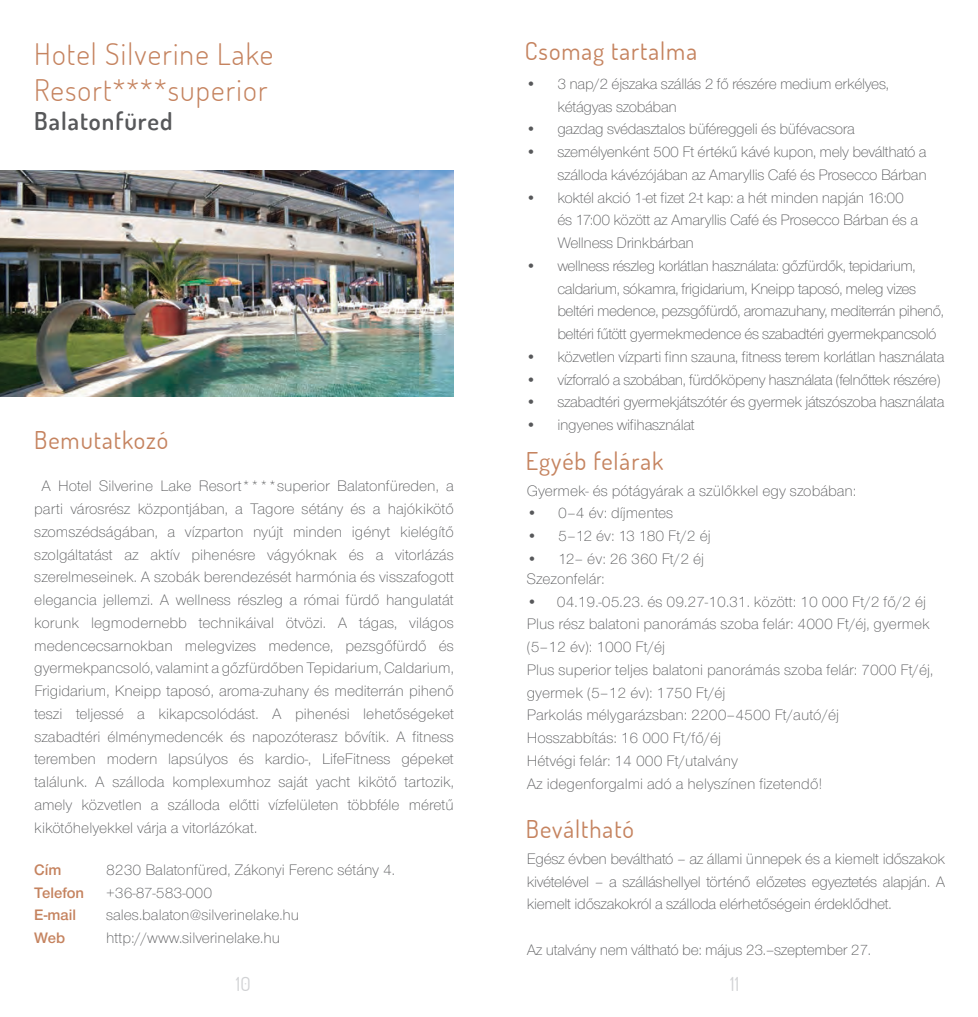
<style>
.page{position:relative;width:978px;height:1017px;background:#fff}
.page>*{position:absolute;margin:0;border:0;box-sizing:border-box;transform-origin:0 0}
.t1{font:300 29.75px/35.7px "Dosis";letter-spacing:.04em;color:#c5835f}
.t2{font:24.5px "Dosis";letter-spacing:.04em;color:#c5835f}
.t3{font:600 24.5px "Dosis";letter-spacing:.04em;color:#57585a}
.t4{font:19.25px "Dosis";color:#d1d2d4}
.t5{font:300 15.75px/22.8px "Nimbus Sans Novus TOT";letter-spacing:-.02em;color:#57585a}
.t6{font:300 15.75px/22.8px "Nimbus Sans Novus TOT";color:#57585a}
.t7{font:15.75px/22.8px "Nimbus Sans Novus TOT Sem Bol";color:#c5835f}
</style>
<div class="page">
<img style="left:0;top:171px;width:453px;height:226px">
<h1 class="t1" style="left:34px;top:36px;width:240px">Hotel Silverine Lake<br>Resort****superior</h1>
<h2 class="t3" style="left:34px;top:105px;width:140px">Balatonfüred</h2>
<h2 class="t2" style="left:34px;top:423px;width:135px">Bemutatkozó</h2>
<p class="t5" style="left:34px;top:475px;width:421px;text-align:justify;text-indent:7px">A Hotel Silverine Lake Resort****superior Balatonfüreden, a parti városrész központjában, a Tagore sétány és a hajókikötő szomszédságában, a vízparton nyújt minden igényt kielégítő szolgáltatást az aktív pihenésre vágyóknak és a vitorlázás szerelmeseinek. A szobák berendezését harmónia és visszafogott elegancia jellemzi. A wellness részleg a római fürdő hangulatát korunk legmodernebb technikáival ötvözi. A tágas, világos medencecsarnokban melegvizes medence, pezsgőfürdő és gyermekpancsoló, valamint a gőzfürdőben Tepidarium, Caldarium, Frigidarium, Kneipp taposó, aroma-zuhany és mediterrán pihenő teszi teljessé a kikapcsolódást. A pihenési lehetőségeket szabadtéri élménymedencék és napozóterasz bővítik. A fitness teremben modern lapsúlyos és kardio-, LifeFitness gépeket találunk. A szálloda komplexumhoz saját yacht kikötő tartozik, amely közvetlen a szálloda előtti vízfelületen többféle méretű kikötőhelyekkel várja a vitorlázókat.</p>
<p class="t7" style="left:34px;top:858px;width:51px">Cím<br>Telefon<br>E-mail<br>Web</p>
<p class="t6" style="left:106px;top:858px;width:290px">8230 Balatonfüred, Zákonyi Ferenc sétány 4. +36-87-583-000 sales.balaton@silverinelake.hu http://www.silverinelake.hu</p>
<p class="t4" style="left:236px;top:971px;width:16px">10</p>
<h2 class="t2" style="left:525px;top:35px;width:173px">Csomag tartalma</h2>
<p class="t5" style="left:557px;top:73px;width:333px;text-indent:-32px">• 3 nap/2 éjszaka szállás 2 fő részére medium erkélyes, kétágyas szobában</p>
<p class="t5" style="left:525px;top:118px;width:330px">• gazdag svédasztalos büféreggeli és büfévacsora</p>
<p class="t5" style="left:525px;top:141px;width:402px;text-align:right">• személyenként 500 Ft értékű kávé kupon, mely beváltható a szálloda kávézójában az Amaryllis Café és Prosecco Bárban</p>
<p class="t5" style="left:557px;top:186px;width:362px;text-indent:-32px">• koktél akció 1-et fizet 2-t kap: a hét minden napján 16:00 és 17:00 között az Amaryllis Café és Prosecco Bárban és a<br>Wellness Drinkbárban</p>
<p class="t5" style="left:557px;top:254px;width:388px;text-indent:-32px">• wellness részleg korlátlan használata: gőzfürdők, tepidarium, caldarium, sókamra, frigidarium, Kneipp taposó, meleg vizes beltéri medence, pezsgőfürdő, aromazuhany, mediterrán pihenő, beltéri fűtött gyermekmedence és szabadtéri gyermekpancsoló</p>
<p class="t5" style="left:525px;top:345px;width:420px">• közvetlen vízparti finn szauna, fitness terem korlátlan használata</p>
<p class="t5" style="left:525px;top:368px;width:416px">• vízforraló a szobában, fürdőköpeny használata (felnőttek részére)</p>
<p class="t5" style="left:525px;top:391px;width:420px">• szabadtéri gyermekjátszótér és gyermek játszószoba használata</p>
<p class="t5" style="left:525px;top:414px;width:170px">• ingyenes wifihasználat</p>
<h2 class="t2" style="left:525px;top:445px;width:139px">Egyéb felárak</h2>
<p class="t6" style="left:526px;top:479px;width:331px">Gyermek- és pótágyárak a szülőkkel egy szobában:</p>
<p class="t6" style="left:526px;top:502px;width:148px">• 0–4 év: díjmentes</p>
<p class="t6" style="left:526px;top:525px;width:185px">• 5–12 év: 13 180 Ft/2 éj</p>
<p class="t6" style="left:526px;top:547px;width:179px">• 12– év: 26 360 Ft/2 éj</p>
<p class="t6" style="left:526px;top:567px;width:79px">Szezonfelár:</p>
<p class="t6" style="left:526px;top:590px;width:408px">• 04.19.-05.23. és 09.27-10.31. között: 10 000 Ft/2 fő/2 éj Plus rész balatoni panorámás szoba felár: 4000 Ft/éj, gyermek (5–12 év): 1000 Ft/éj<br>Plus superior teljes balatoni panorámás szoba felár: 7000 Ft/éj, gyermek (5–12 év): 1750 Ft/éj<br>Parkolás mélygarázsban: 2200–4500 Ft/autó/éj<br>Hosszabbítás: 16 000 Ft/fő/éj<br>Hétvégi felár: 14 000 Ft/utalvány<br>Az idegenforgalmi adó a helyszínen fizetendő!</p>
<h2 class="t2" style="left:525px;top:813px;width:109px">Beváltható</h2>
<p class="t5" style="left:526px;top:847px;width:420px;text-align:justify">Egész évben beváltható – az állami ünnepek és a kiemelt időszakok kivételével – a szálláshellyel történő előzetes egyeztetés alapján. A kiemelt időszakokról a szálloda elérhetőségein érdeklődhet.</p>
<p class="t5" style="left:526px;top:938px;width:346px">Az utalvány nem váltható be: május 23.–szeptember 27.</p>
<p class="t4" style="left:730px;top:971px;width:10px">11</p>
</div>
